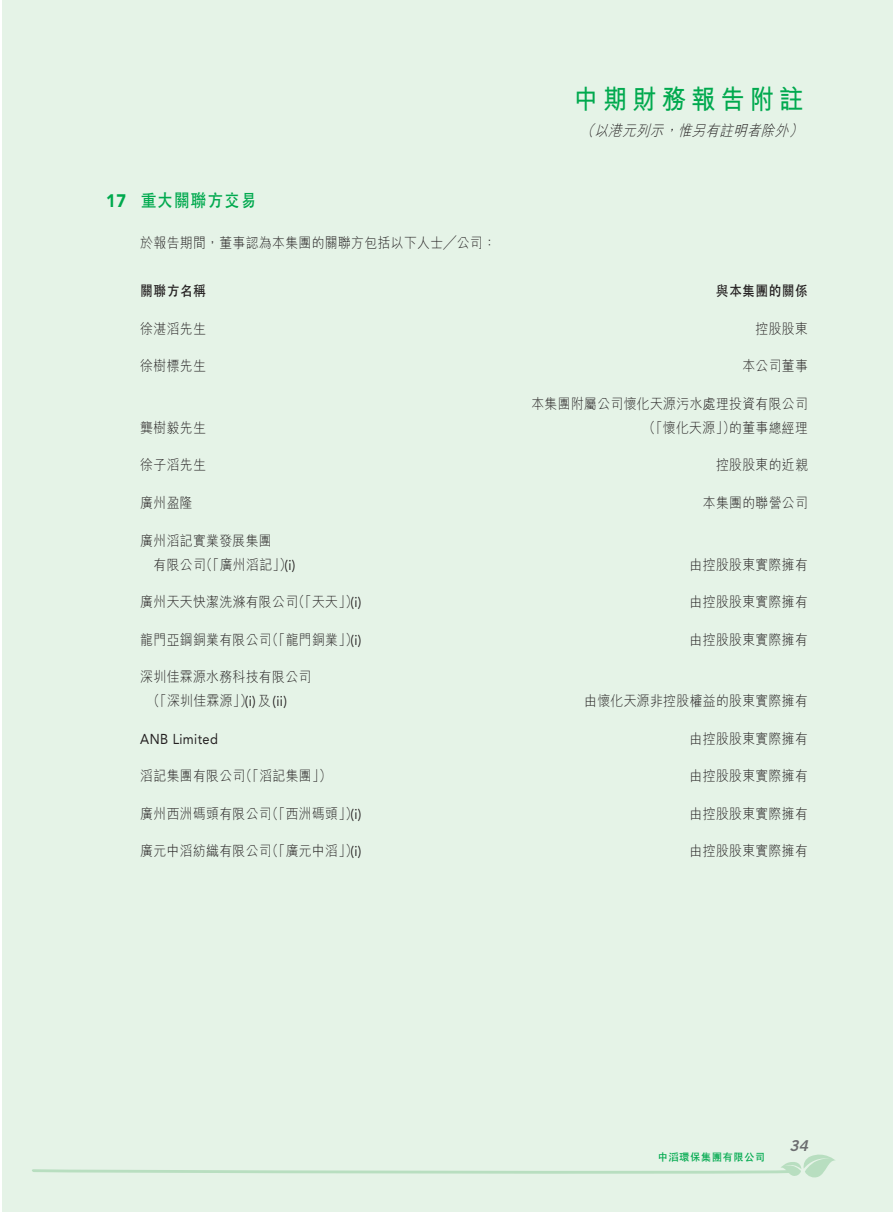
<style>
.page{position:relative;width:893px;height:1212px;background:#fff}
.page>*{position:absolute;margin:0;border:0;box-sizing:border-box;transform-origin:0 0}
.t1{font:700 27px "M Hei HK";letter-spacing:.21em;color:#00a94e;scale:.9 1}
._3__標題{font:700 18px "C Hei 2 HK";letter-spacing:.03em;color:#00a94e;scale:.9 1}
._3__標題-2{font:900 18px "Avenir LT Std";color:#00a94e;scale:.9 1}
.t2{font:italic 300 15px "M Hei HK";color:#231f20;scale:.9 1}
.t3{font:15px "Trade Gothic LT Std Bd 2 Obl";color:#6c6d70}
._1__內文{font:300 14.25px "M Hei HK";letter-spacing:.03em;color:#231f20;scale:.9 1}
._1__內文-2{font:14.25px "Avenir LT Std";letter-spacing:.03em;color:#231f20;scale:.9 1}
._1__內文-3{font:700 14.25px "C Hei 2 HK";letter-spacing:.03em;color:#231f20;scale:.9 1}
.t4{font:700 10.5px "C Hei 2 HK";letter-spacing:.03em;color:#00a94e}
.s1{font-family:"Avenir LT Std";font-weight:400}
.s2{font-family:"M Hei HK";font-weight:300}
</style>
<div class="page">
<div style="left:2px;top:0;width:891px;height:1212px;background:#e5f3e7"></div>
<svg style="left:32px;top:1154px;width:803px;height:24px"></svg>
<p class="_3__標題-2" style="left:106px;top:190px;width:23px">17</p>
<p class="_3__標題" style="left:140px;top:192px;width:131px">重大關聯方交易</p>
<p class="_1__內文" style="left:140px;top:236px;width:397px">於報告期間，董事認為本集團的關聯方包括以下人士╱公司：</p>
<p class="_1__內文-3" style="left:140px;top:284px;width:74px">關聯方名稱</p>
<p class="_1__內文" style="left:140px;top:321px;width:74px">徐湛滔先生</p>
<p class="_1__內文" style="left:140px;top:359px;width:74px">徐樹標先生</p>
<p class="_1__內文" style="left:140px;top:420px;width:74px">龔樹毅先生</p>
<p class="_1__內文" style="left:140px;top:458px;width:74px">徐子滔先生</p>
<p class="_1__內文" style="left:140px;top:495px;width:60px">廣州盈隆</p>
<p class="_1__內文" style="left:140px;top:533px;width:148px">廣州滔記實業發展集團</p>
<p class="_1__內文" style="left:200px;top:557px;width:104px">（「廣州滔記」）<span class="s1">(</span></p>
<p class="_1__內文" style="left:153px;top:557px;width:60px">有限公司</p>
<p class="_1__內文-2" style="left:288px;top:556px;width:9px">)i</p>
<p class="_1__內文" style="left:292px;top:594px;width:75px">（「天天」）<span class="s1">(</span></p>
<p class="_1__內文" style="left:140px;top:594px;width:177px">廣州天天快潔洗滌有限公司</p>
<p class="_1__內文-2" style="left:354px;top:594px;width:9px">)i</p>
<p class="_1__內文" style="left:266px;top:632px;width:104px">（「龍門銅業」）<span class="s1">(</span></p>
<p class="_1__內文" style="left:140px;top:632px;width:148px">龍門亞鋼銅業有限公司</p>
<p class="_1__內文" style="left:140px;top:669px;width:192px">深圳佳霖源水務科技有限公司</p>
<p class="_1__內文-2" style="left:354px;top:631px;width:9px">)i</p>
<p class="_1__內文" style="left:147px;top:693px;width:119px">（「深圳佳霖源」）<span class="s1">(</span></p>
<p class="_1__內文-2" style="left:249px;top:693px;width:44px"><span class="s2">及</span>) i )i i(</p>
<p class="_1__內文-2" style="left:140px;top:730px;width:88px">ANB Limited</p>
<p class="_1__內文" style="left:239px;top:768px;width:104px">（「滔記集團」）</p>
<p class="_1__內文" style="left:140px;top:768px;width:118px">滔記集團有限公司</p>
<p class="_1__內文" style="left:266px;top:806px;width:104px">（「西洲碼頭」）<span class="s1">(</span></p>
<p class="_1__內文" style="left:140px;top:806px;width:148px">廣州西洲碼頭有限公司</p>
<p class="_1__內文-2" style="left:354px;top:805px;width:9px">)i</p>
<p class="_1__內文" style="left:266px;top:843px;width:104px">（「廣元中滔」）<span class="s1">(</span></p>
<p class="_1__內文" style="left:140px;top:843px;width:148px">廣元中滔紡織有限公司</p>
<p class="_1__內文-2" style="left:354px;top:843px;width:9px">)i</p>
<h1 class="t1" style="left:574px;top:80px;width:257px">中期財務報告附註</h1>
<p class="t2" style="left:789px;top:123px;width:21px">(</p>
<p class="t2" style="left:580px;top:123px;width:21px">（</p>
<p class="t2" style="left:678px;top:123px;width:129px">惟另有註明者除外</p>
<p class="t2" style="left:594px;top:123px;width:83px">以港元列示</p>
<p class="t2" style="left:664px;top:123px;width:21px">，</p>
<p class="_1__內文-3" style="left:716px;top:284px;width:104px">與本集團的關係</p>
<p class="_1__內文" style="left:756px;top:321px;width:60px">控股股東</p>
<p class="_1__內文" style="left:742px;top:359px;width:74px">本公司董事</p>
<p class="_1__內文" style="left:531px;top:396px;width:309px">本集團附屬公司懷化天源污水處理投資有限公司</p>
<p class="_1__內文" style="left:729px;top:420px;width:89px">的董事總經理</p>
<p class="_1__內文" style="left:643px;top:420px;width:104px">（「懷化天源」）</p>
<p class="_1__內文" style="left:716px;top:458px;width:104px">控股股東的近親</p>
<p class="_1__內文" style="left:703px;top:495px;width:118px">本集團的聯營公司</p>
<p class="_1__內文" style="left:690px;top:557px;width:133px">由控股股東實際擁有</p>
<p class="_1__內文" style="left:690px;top:594px;width:133px">由控股股東實際擁有</p>
<p class="_1__內文" style="left:690px;top:632px;width:133px">由控股股東實際擁有</p>
<p class="_1__內文" style="left:584px;top:693px;width:250px">由懷化天源非控股權益的股東實際擁有</p>
<p class="_1__內文" style="left:690px;top:731px;width:133px">由控股股東實際擁有</p>
<p class="_1__內文" style="left:690px;top:768px;width:133px">由控股股東實際擁有</p>
<p class="_1__內文" style="left:690px;top:806px;width:133px">由控股股東實際擁有</p>
<p class="_1__內文" style="left:690px;top:843px;width:133px">由控股股東實際擁有</p>
<p class="t4" style="left:658px;top:1152px;width:109px">中滔環保集團有限公司</p>
<p class="t3" style="left:790px;top:1136px;width:20px">34</p>
</div>
